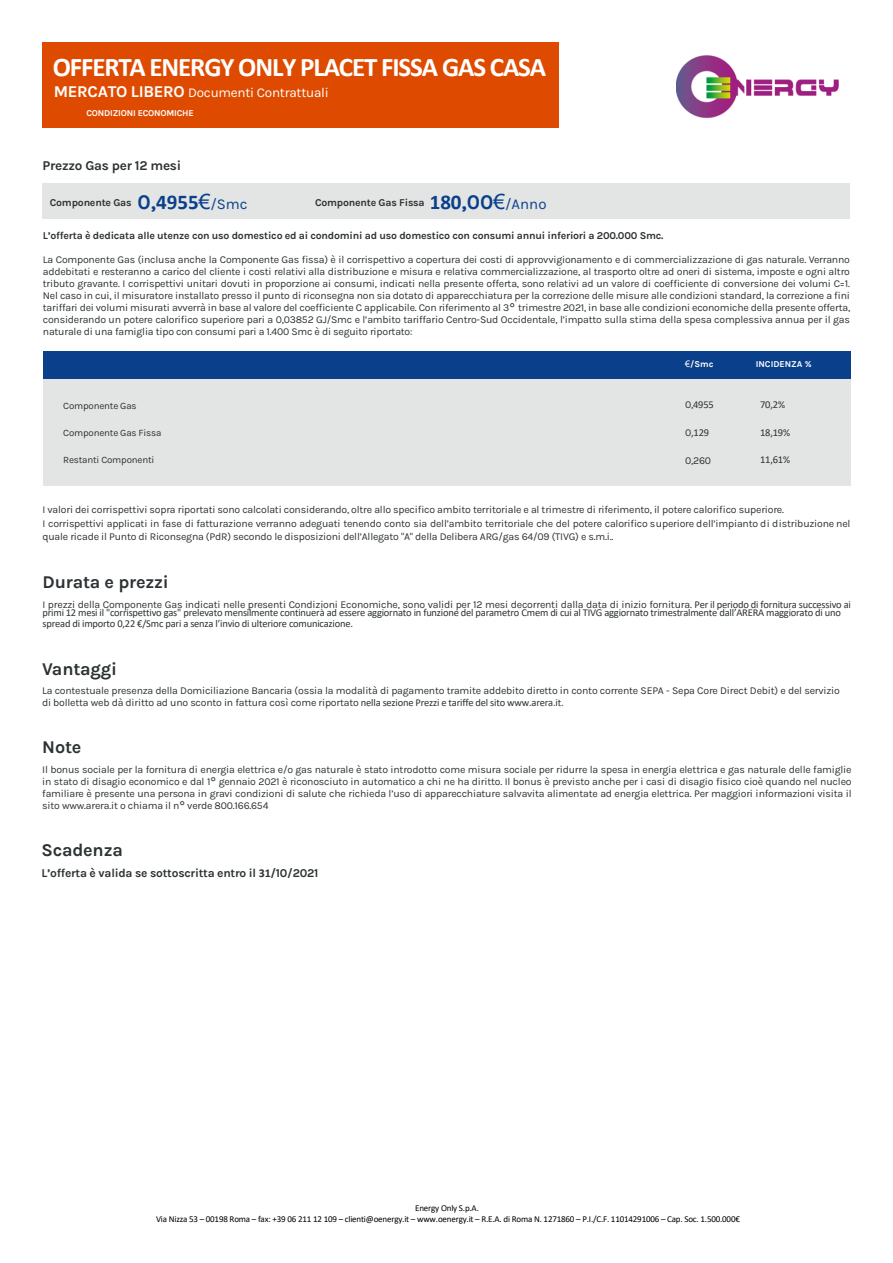
<style>
.page{position:relative;width:893px;height:1263px;background:#fff}
.page>*{position:absolute;margin:0;border:0;box-sizing:border-box;transform-origin:0 0}
.t1{font:700 27px "Calibri";letter-spacing:-.04em;color:#fff}
.t2{font:700 21px "Calibri";color:#0a408b}
.t3{font:700 18px "Karla";letter-spacing:-.01em;color:#2d3234}
.t4{font:15px "Karla";color:#0a408b}
.t5{font:13.5px "Karla";letter-spacing:-.02em;color:#fff}
.t6{font:700 13.5px "Karla";letter-spacing:-.02em;color:#2d3234}
.t7{font:700 12px "Karla";letter-spacing:-.02em;color:#2d3234}
.t8{font:10.5px/12px "Karla";letter-spacing:-.02em;color:#2d3234;text-align:justify}
.t9{font:10.5px/8.4px "Calibri";letter-spacing:-.02em;color:#2d3234}
.t10{font:700 10.5px "Karla";letter-spacing:-.02em;color:#2d3234}
.t11{font:9.75px "Karla";letter-spacing:-.02em;color:#2d3234}
.t12{font:9px/10.8px "Calibri";letter-spacing:-.02em;color:#000;text-align:center}
.t13{font:700 9px "Karla";letter-spacing:-.02em;color:#fff}
.t14{font:700 9px "Karla";color:#fff}
.s1{font-weight:700;font-size:16.5px}
.s2{font-family:"Karla"}
.s3{font-family:"Arial";font-weight:400}
.s4{font-family:"Karla";font-weight:400;font-size:15px}
.s5{font-family:"Calibri";font-weight:700;font-size:21px}
.s6{font-weight:700;font-size:21px}
.s7{font-family:"Arial";font-size:21px}
.s8{font-family:"Verdana"}
.s9{font-family:"Calibri"}
</style>
<div class="page">
<div style="left:42px;top:184px;width:808px;height:35px;background:#e3e4e4"></div>
<div style="left:42px;top:43px;width:516px;height:85px;background:#de4b00"></div>
<div style="left:43px;top:379px;width:808px;height:107px;background:#e3e4e4"></div>
<div style="left:43px;top:351px;width:808px;height:28px;background:#0a408b"></div>
<img style="left:676px;top:56px;width:162px;height:63px">
<p class="t1" style="left:53px;top:48px;width:495px">OFFERTA ENERGY ONLY PLACET FISSA GAS CASA</p>
<p class="t5" style="left:54px;top:84px;width:276px"><span class="s1">MERCATO LIBERO</span> Documenti Contrattuali</p>
<p class="t13" style="left:86px;top:108px;width:109px">CONDIZIONI ECONOMICHE</p>
<p class="t6" style="left:43px;top:157px;width:140px">Prezzo Gas per 12 mesi</p>
<p class="t10" style="left:50px;top:195px;width:83px">Componente Gas</p>
<p class="t2" style="left:137px;top:187px;width:112px"><span class="s2">0,</span>4955<span class="s3">€</span><span class="s4">/Smc</span></p>
<p class="t10" style="left:315px;top:195px;width:111px">Componente Gas Fissa</p>
<p class="t4" style="left:430px;top:194px;width:118px"><span class="s5">180</span><span class="s6">,00</span><span class="s7">€</span>/Anno</p>
<p class="t10" style="left:43px;top:229px;width:622px">L’offerta è dedicata alle utenze con uso domestico ed ai condomini ad uso domestico con consumi annui inferiori a 200.000 Smc.</p>
<p class="t8" style="left:43px;top:253px;width:809px">La Componente Gas (inclusa anche la Componente Gas fissa) è il corrispettivo a copertura dei costi di approvvigionamento e di commercializzazione di gas naturale. Verranno addebitati e resteranno a carico del cliente i costi relativi alla distribuzione e misura e relativa commercializzazione, al trasporto oltre ad oneri di sistema, imposte e ogni altro tributo gravante. I corrispettivi unitari dovuti in proporzione ai consumi, indicati nella presente offerta, sono relativi ad un valore di coefficiente di conversione dei volumi C=1.<br>Nel caso in cui, il misuratore installato presso il punto di riconsegna non sia dotato di apparecchiatura per la correzione delle misure alle condizioni standard, la correzione a fini tariffari dei volumi misurati avverrà in base al valore del coefficiente C applicabile. Con riferimento al 3<span class="s8">°</span> trimestre 2021, in base alle condizioni economiche della presente offerta, considerando un potere calorifico superiore pari a 0,03852 GJ/Smc e l’ambito tariffario Centro-Sud Occidentale, l’impatto sulla stima della spesa complessiva annua per il gas naturale di una famiglia tipo con consumi pari a 1.400 Smc è di seguito riportato:</p>
<p class="t11" style="left:63px;top:399px;width:75px">Componente Gas</p>
<p class="t11" style="left:63px;top:427px;width:100px">Componente Gas Fissa</p>
<p class="t11" style="left:63px;top:453px;width:93px">Restanti Componenti</p>
<p class="t13" style="left:685px;top:358px;width:30px"><span class="s3">€</span>/Smc</p>
<p class="t14" style="left:756px;top:358px;width:57px">INCIDENZA %</p>
<p class="t9" style="left:685px;top:400px;width:30px"><span class="s2">0,</span>4955</p>
<p class="t9" style="left:685px;top:428px;width:25px"><span class="s2">0</span>,129</p>
<p class="t8" style="left:685px;top:454px;width:27px">0,260</p>
<p class="t9" style="left:760px;top:400px;width:27px">70,2<span class="s2">%</span></p>
<p class="t9" style="left:760px;top:428px;width:32px">18,19<span class="s2">%</span></p>
<p class="t9" style="left:760px;top:455px;width:32px">11,61<span class="s2">%</span></p>
<p class="t8" style="left:43px;top:503px;width:809px;line-height:13.5px;text-align:left">I valori dei corrispettivi sopra riportati sono calcolati considerando, oltre allo specifico ambito territoriale e al trimestre di riferimento, il potere calorifico superiore.<br>I corrispettivi applicati in fase di fatturazione verranno adeguati tenendo conto sia dell’ambito territoriale che del potere calorifico superiore dell’impianto di distribuzione nel quale ricade il Punto di Riconsegna (PdR) secondo le disposizioni dell’Allegato "A" della Delibera ARG/gas 64/09 (TIVG) e s.m.i..</p>
<p class="t3" style="left:43px;top:571px;width:128px">Durata e prezzi</p>
<p class="t9" style="left:43px;top:600px;width:810px"><span class="s2">I prezzi della Componente Gas indicati nelle presenti Condizioni Economiche, sono validi per 12 mesi decorrenti dalla data di inizio fornitura.</span> Per il periodo di fornitura successivo ai primi 12 mesi il "corrispettivo gas" prelevato mensilmente continuerà ad essere aggiornato in funzione del parametro Cmem di cui al TIVG aggiornato trimestralmente dall’ARERA maggiorato di uno</p>
<p class="t9" style="left:43px;top:618px;width:312px">spread di importo 0,22 €/Smc pari a senza l’invio di ulteriore comunicazione.</p>
<p class="t3" style="left:42px;top:657px;width:77px">Vantaggi</p>
<p class="t8" style="left:42px;top:684px;width:799px">La contestuale presenza della Domiciliazione Bancaria (ossia la modalità di pagamento tramite addebito diretto in conto corrente SEPA - Sepa Core Direct Debit) e del servizio di bolletta web dà diritto ad uno sconto in fattura così come riportato <span class="s9">nella sezione Prezzi e tariffe del sito www.arera.it.</span></p>
<p class="t3" style="left:42px;top:736px;width:41px">Note</p>
<p class="t8" style="left:42px;top:763px;width:811px">Il bonus sociale per la fornitura di energia elettrica e/o gas naturale è stato introdotto come misura sociale per ridurre la spesa in energia elettrica e gas naturale delle famiglie in stato di disagio economico e dal 1<span class="s8">°</span> gennaio 2021 è riconosciuto in automatico a chi ne ha diritto. Il bonus è previsto anche per i casi di disagio fisico cioè quando nel nucleo familiare è presente una persona in gravi condizioni di salute che richieda l’uso di apparecchiature salvavita alimentate ad energia elettrica. Per maggiori informazioni visita il sito www.arera.it o chiama il n<span class="s8">°</span> verde 800.166.654</p>
<p class="t3" style="left:41px;top:838px;width:83px">Scadenza</p>
<p class="t7" style="left:41px;top:865px;width:278px">L’offerta è valida se sottoscritta entro il <span class="s9">31</span>/10/2021</p>
<p class="t12" style="left:156px;top:1202px;width:585px">Energy Only S.p.A.<br>Via Nizza 53 – 00198 Roma – fax: +39 06 211 12 109 – clienti@oenergy.it – www.oenergy.it – R.E.A. di Roma N. 1271860 – P.I./C.F. 11014291006 – Cap. Soc. 1.500.000€</p>
</div>
